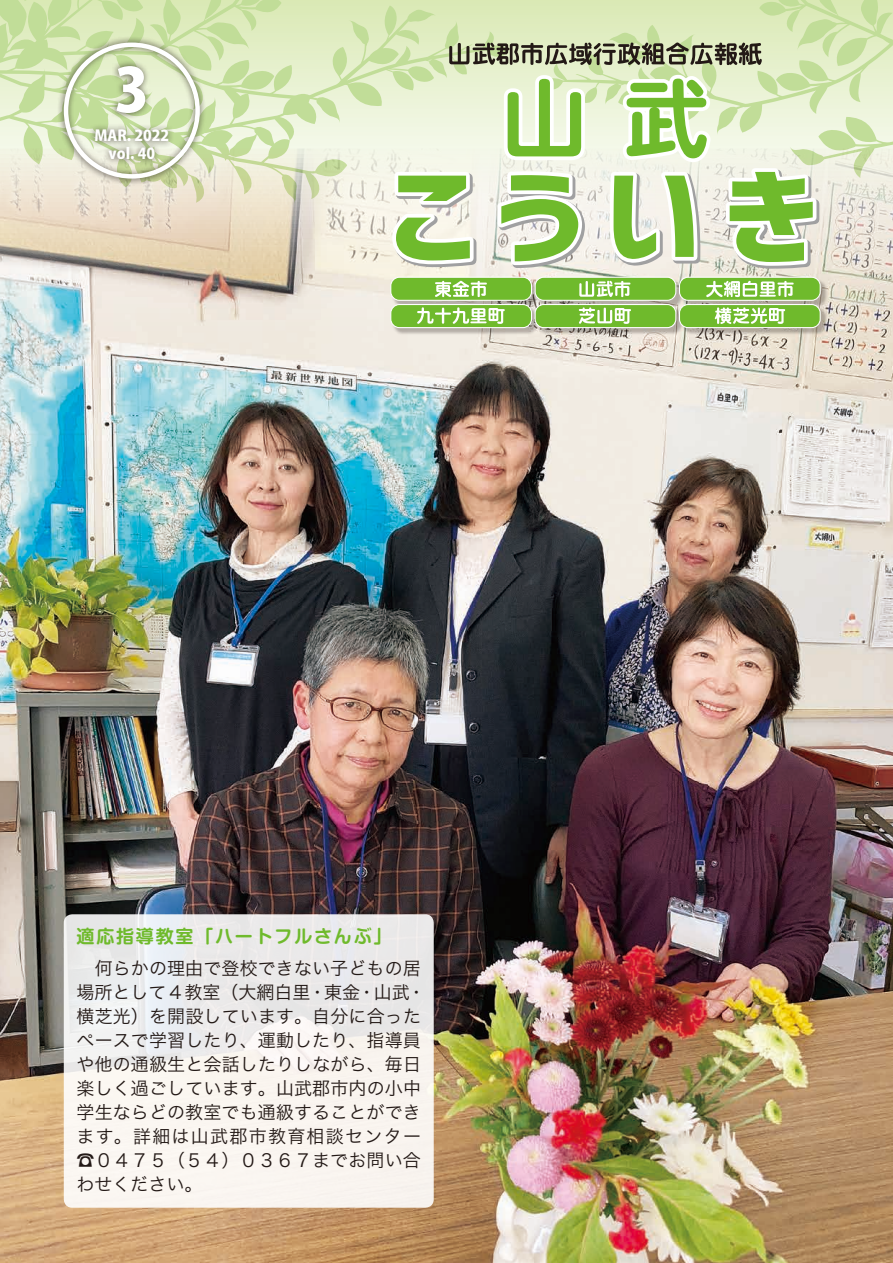
<style>
.page{position:relative;width:893px;height:1263px;background:#fff}
.page>*{position:absolute;margin:0;border:0;box-sizing:border-box;transform-origin:0 0}
.t1{font:800 60px "Koz Go Pro";color:#fff}
.t2{font:18px/24px "Hira Kaku Pro W3";letter-spacing:.01em;color:#231916}
.t3{font:700 18px "Shin M Go Pro De";letter-spacing:.1em;color:#6fba2c}
.t4{font:800 15px/18px "Koz Go Pro";color:#fff;text-align:center}
</style>
<div class="page">
<svg style="left:347px;top:0;width:194px;height:149px;background:#ecf3d9"></svg>
<svg style="left:0;top:0;width:508px;height:124px;background:#d9e9b8"></svg>
<svg style="left:0;top:40px;width:347px;height:109px;background:#ddebc1"></svg>
<svg style="left:0;top:62px;width:311px;height:87px;background:#daeabe"></svg>
<svg style="left:541px;top:0;width:352px;height:71px;background:#d9e9b7"></svg>
<img style="left:0;top:149px;width:893px;height:1114px">
<div style="left:64px;top:914px;width:370px;height:294px;background:linear-gradient(to right,#f3f2f1,#f3efec);border-radius:9px"></div>
<svg style="left:390px;top:168px;width:91px;height:104px"></svg>
<img style="left:391px;top:277px;width:144px;height:27px">
<div style="left:391px;top:277px;width:140px;height:23px;background:#6fba2c;border-radius:9px"></div>
<div style="left:390px;top:277px;width:142px;height:24px;border:1px solid #fff;border-radius:9px"></div>
<img style="left:391px;top:304px;width:144px;height:31px">
<div style="left:391px;top:305px;width:140px;height:23px;background:#6fba2c;border-radius:9px"></div>
<div style="left:390px;top:304px;width:142px;height:24px;border:1px solid #fff;border-radius:9px"></div>
<img style="left:535px;top:277px;width:144px;height:27px">
<div style="left:535px;top:277px;width:141px;height:23px;background:#6fba2c;border-radius:9px"></div>
<div style="left:535px;top:277px;width:141px;height:24px;border:1px solid #fff;border-radius:9px"></div>
<img style="left:535px;top:304px;width:144px;height:31px">
<div style="left:535px;top:305px;width:141px;height:23px;background:#6fba2c;border-radius:9px"></div>
<div style="left:535px;top:304px;width:141px;height:24px;border:1px solid #fff;border-radius:9px"></div>
<img style="left:679px;top:277px;width:150px;height:27px">
<div style="left:679px;top:277px;width:141px;height:23px;background:#6fba2c;border-radius:9px"></div>
<div style="left:679px;top:277px;width:142px;height:24px;border:1px solid #fff;border-radius:9px"></div>
<img style="left:679px;top:304px;width:150px;height:31px">
<div style="left:679px;top:305px;width:141px;height:23px;background:#6fba2c;border-radius:9px"></div>
<div style="left:679px;top:304px;width:142px;height:24px;border:1px solid #fff;border-radius:9px"></div>
<svg style="left:435px;top:281px;width:52px;height:16px"></svg>
<svg style="left:579px;top:281px;width:51px;height:16px"></svg>
<svg style="left:706px;top:281px;width:88px;height:16px"></svg>
<svg style="left:417px;top:307px;width:88px;height:17px"></svg>
<svg style="left:579px;top:307px;width:52px;height:17px"></svg>
<svg style="left:715px;top:307px;width:70px;height:17px"></svg>
<svg style="left:449px;top:43px;width:313px;height:22px;background:#82846c"></svg>
<svg style="left:491px;top:71px;width:402px;height:203px;background:#cfe1b6"></svg>
<div style="left:57px;top:36px;width:150px;height:150px;background:#231916;opacity:.75"></div>
<div style="left:64px;top:43px;width:136px;height:136px;border:4px solid #fff;border-radius:50%"></div>
<h1 class="t1" style="left:114px;top:51px;width:36px">3</h1>
<p class="t4" style="left:94px;top:127px;width:76px">MAR. 2022 vol. 40</p>
<p class="t3" style="left:77px;top:921px;width:317px">適応指導教室「ハートフルさんぶ」</p>
<p class="t2" style="left:77px;top:954px;width:364px">　何らかの理由で登校できない子どもの居場所として４教室（大網白里・東金・山武・横芝光）を開設しています。自分に合ったペースで学習したり、運動したり、指導員や他の通級生と会話したりしながら、毎日楽しく過ごしています。山武郡市内の小中学生ならどの教室でも通級することができます。詳細は山武郡市教育相談センター　☎０４７５（５４）０３６７までお問い合わせください。</p>
</div>
